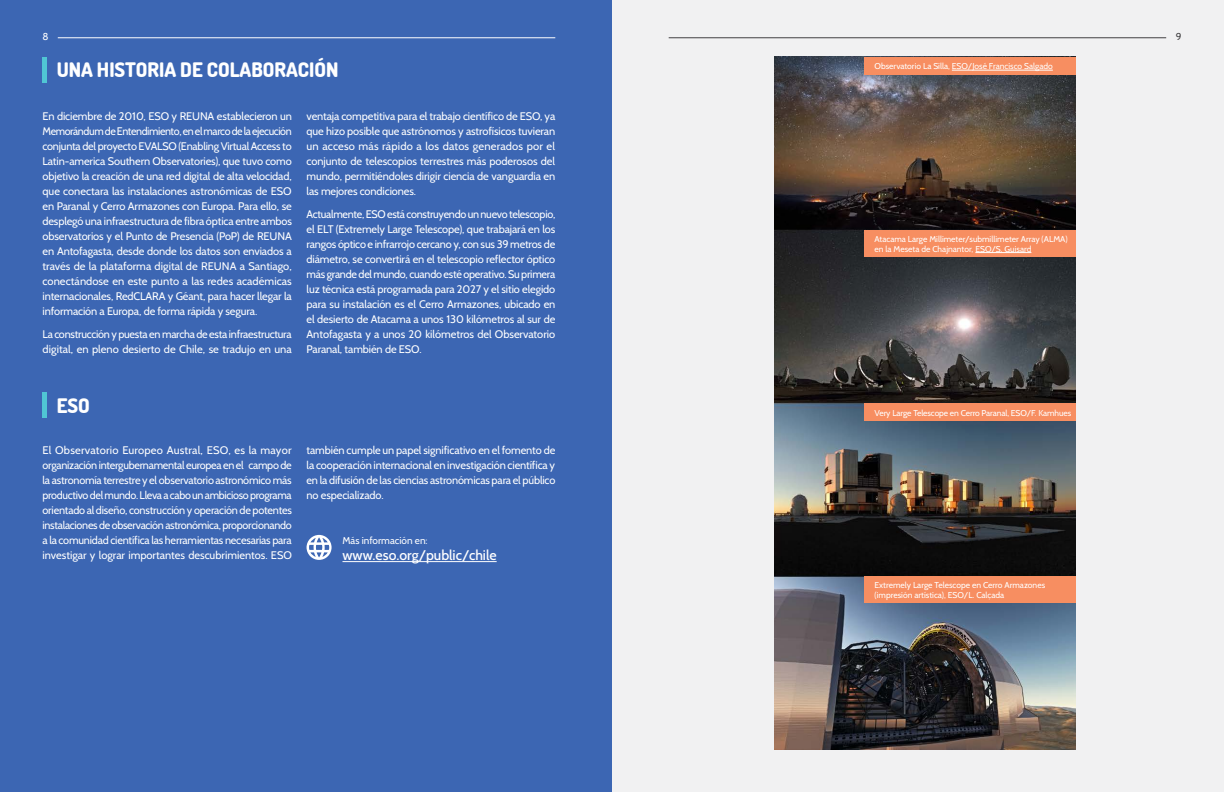
<style>
.page{position:relative;width:1224px;height:792px;background:#f1f1f2}
.page>*{position:absolute;margin:0;border:0;box-sizing:border-box;transform-origin:0 0}
.t1{font:800 20px "Dosis";color:#fff}
.t2{font:500 14px "Cabin";color:#fff}
.t3{font:11px/15px "Cabin";letter-spacing:-.01em;color:#fff;text-align:justify}
.t4{font:10px "Cabin";color:#fff}
.t5{font:10px "Cabin";color:#414042}
.t6{font:8.5px/10.2px "Cabin";color:#fff}
</style>
<div class="page">
<div style="left:0;top:0;width:612px;height:792px;background:#3c66b3"></div>
<img style="left:775px;top:57px;width:301px;height:692px">
<div style="left:864px;top:57px;width:212px;height:18px;background:#f78e61"></div>
<div style="left:864px;top:403px;width:212px;height:18px;background:#f78e61"></div>
<div style="left:864px;top:230px;width:212px;height:27px;background:#f78e61"></div>
<div style="left:864px;top:576px;width:212px;height:27px;background:#f78e61"></div>
<hr style="left:43px;top:57px;width:4px;height:25px;background:#50c6d4">
<hr style="left:43px;top:392px;width:4px;height:26px;background:#50c6d4">
<svg style="left:307px;top:535px;width:25px;height:25px"></svg>
<hr style="left:342px;top:561px;width:155px;height:1px;background:#fff">
<hr style="left:952px;top:70px;width:101px;height:1px;background:#fff">
<hr style="left:975px;top:252px;width:56px;height:1px;background:#fff">
<hr style="left:58px;top:38px;width:497px;height:1px;background:#fff">
<hr style="left:669px;top:38px;width:497px;height:1px;background:#414042">
<p class="t4" style="left:43px;top:30px;width:8px">8</p>
<p class="t5" style="left:1176px;top:30px;width:7px">9</p>
<h1 class="t1" style="left:57px;top:56px;width:283px">UNA HISTORIA DE COLABORACIÓN</h1>
<p class="t3" style="left:43px;top:108px;width:251px">En diciembre de 2010, ESO y REUNA establecieron un Memorándum de Entendimiento, en el marco de la ejecución conjunta del proyecto EVALSO (Enabling Virtual Access to Latin-america Southern Observatories), que tuvo como objetivo la creación de una red digital de alta velocidad, que conectara las instalaciones astronómicas de ESO en Paranal y Cerro Armazones con Europa. Para ello, se desplegó una infraestructura de fibra óptica entre ambos observatorios y el Punto de Presencia (PoP) de REUNA en Antofagasta, desde donde los datos son enviados a través de la plataforma digital de REUNA a Santiago, conectándose en este punto a las redes académicas internacionales, RedCLARA y Géant, para hacer llegar la información a Europa, de forma rápida y segura.</p>
<p class="t3" style="left:43px;top:327px;width:251px">La construcción y puesta en marcha de esta infraestructura digital, en pleno desierto de Chile, se tradujo en una</p>
<p class="t3" style="left:307px;top:108px;width:250px">ventaja competitiva para el trabajo científico de ESO, ya que hizo posible que astrónomos y astrofísicos tuvieran un acceso más rápido a los datos generados por el conjunto de telescopios terrestres más poderosos del mundo, permitiéndoles dirigir ciencia de vanguardia en las mejores condiciones.</p>
<p class="t3" style="left:307px;top:207px;width:250px">Actualmente, ESO está construyendo un nuevo telescopio, el ELT (Extremely Large Telescope), que trabajará en los rangos óptico e infrarrojo cercano y, con sus 39 metros de diámetro, se convertirá en el telescopio reflector óptico más grande del mundo, cuando esté operativo. Su primera luz técnica está programada para 2027 y el sitio elegido para su instalación es el Cerro Armazones, ubicado en el desierto de Atacama a unos 130 kilómetros al sur de Antofagasta y a unos 20 kilómetros del Observatorio Paranal, también de ESO.</p>
<h1 class="t1" style="left:57px;top:392px;width:35px">ESO</h1>
<p class="t3" style="left:43px;top:443px;width:251px">El Observatorio Europeo Austral, ESO, es la mayor organización intergubernamental europea en el campo de la astronomía terrestre y el observatorio astronómico más productivo del mundo. Lleva a cabo un ambicioso programa orientado al diseño, construcción y operación de potentes instalaciones de observación astronómica, proporcionando a la comunidad científica las herramientas necesarias para investigar y lograr importantes descubrimientos. ESO</p>
<p class="t3" style="left:307px;top:443px;width:250px">también cumple un papel significativo en el fomento de la cooperación internacional en investigación científica y en la difusión de las ciencias astronómicas para el público no especializado.</p>
<p class="t4" style="left:342px;top:534px;width:87px">Más información en:</p>
<p class="t2" style="left:342px;top:547px;width:156px">www.eso.org/public/chile</p>
<p class="t6" style="left:875px;top:61px;width:180px">Observatorio La Silla, ESO/José Francisco Salgado</p>
<p class="t6" style="left:875px;top:233px;width:195px">Atacama Large Millimeter/submillimeter Array (ALMA) en la Meseta de Chajnantor, ESO/S. Guisard</p>
<p class="t6" style="left:875px;top:407px;width:198px">Very Large Telescope en Cerro Paranal, ESO/F. Kamhues</p>
<p class="t6" style="left:875px;top:580px;width:172px">Extremely Large Telescope en Cerro Armazones (impresión artística), ESO/L. Calçada</p>
</div>
